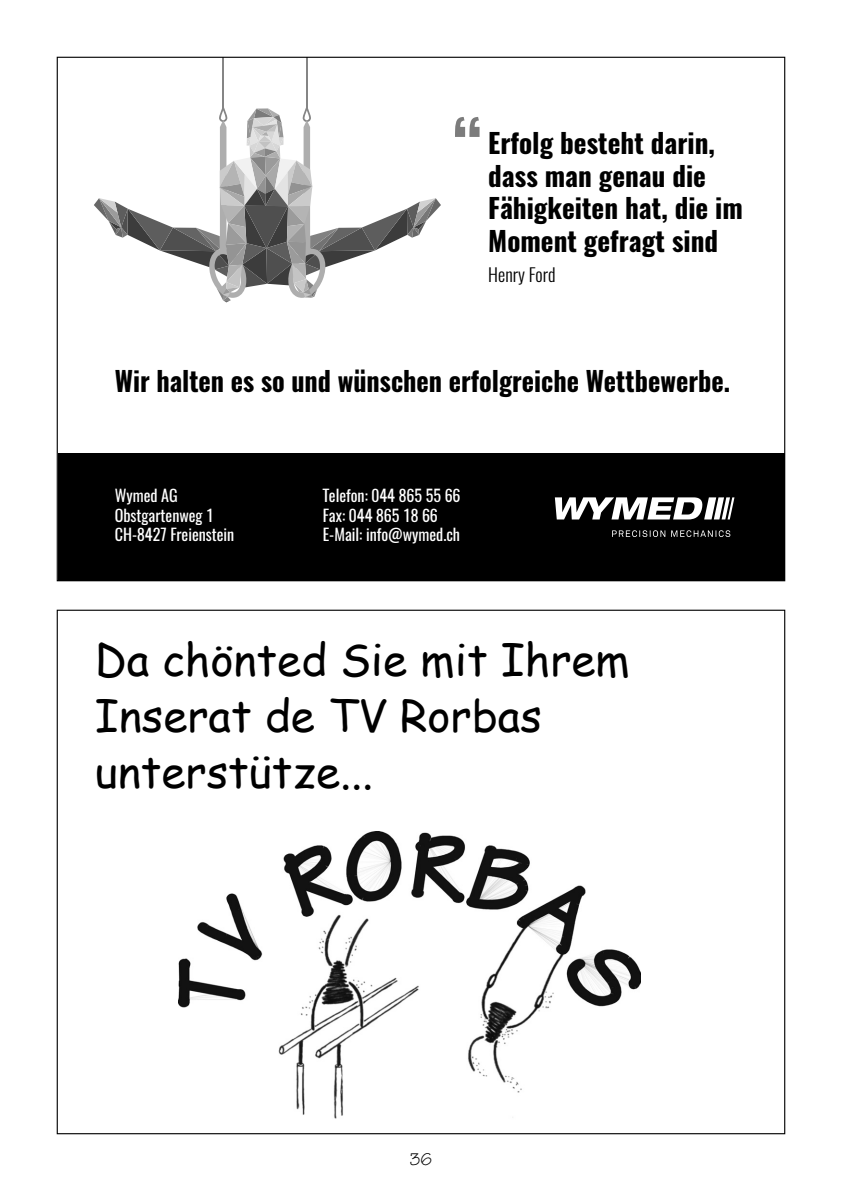
<style>
.page{position:relative;width:842px;height:1191px;background:#fff}
.page>*{position:absolute;margin:0;border:0;box-sizing:border-box;transform-origin:0 0}
.t1{font:700 70.4px "Oswald";color:#7c7c7c}
.t2{font:44px/56px "Comic Sans MS";color:#000}
.t3{font:700 27.2px/32.6px "Oswald";color:#000}
.t4{font:300 18px "Oswald";color:#000}
.t5{font:18px "Tekton";color:#000}
.t6{font:16px/19.2px "Oswald";color:#fff}
</style>
<div class="page">
<div style="left:58px;top:453px;width:727px;height:128px;background:#000"></div>
<svg style="left:612px;top:530px;width:118px;height:7px"></svg>
<svg style="left:555px;top:497px;width:179px;height:22px"></svg>
<svg style="left:94px;top:108px;width:347px;height:194px"></svg>
<hr style="left:222px;top:57px;width:2px;height:51px;background:#858585">
<hr style="left:306px;top:57px;width:2px;height:51px;background:#858585">
<img style="left:179px;top:831px;width:462px;height:288px">
<h1 class="t1" style="left:453px;top:109px;width:32px">“</h1>
<p class="t3" style="left:488px;top:128px;width:256px">Erfolg besteht darin, dass man genau die<br>Fähigkeiten hat, die im<br>Moment gefragt sind</p>
<p class="t4" style="left:488px;top:258px;width:69px">Henry Ford</p>
<p class="t3" style="left:115px;top:366px;width:617px">Wir halten es so und wünschen erfolgreiche Wettbewerbe.</p>
<p class="t6" style="left:115px;top:484px;width:121px">Wymed AG<br>Obstgartenweg 1<br>CH-8427 Freienstein</p>
<p class="t6" style="left:323px;top:484px;width:139px">Telefon: 044 865 55 66<br>Fax: 044 865 18 66<br>E-Mail: info@wymed.ch</p>
<h2 class="t2" style="left:95px;top:630px;width:536px">Da chönted Sie mit Ihrem<br>Inserat de TV Rorbas unterstütze...</h2>
<p class="t5" style="left:410px;top:1148px;width:24px">36</p>
</div>
